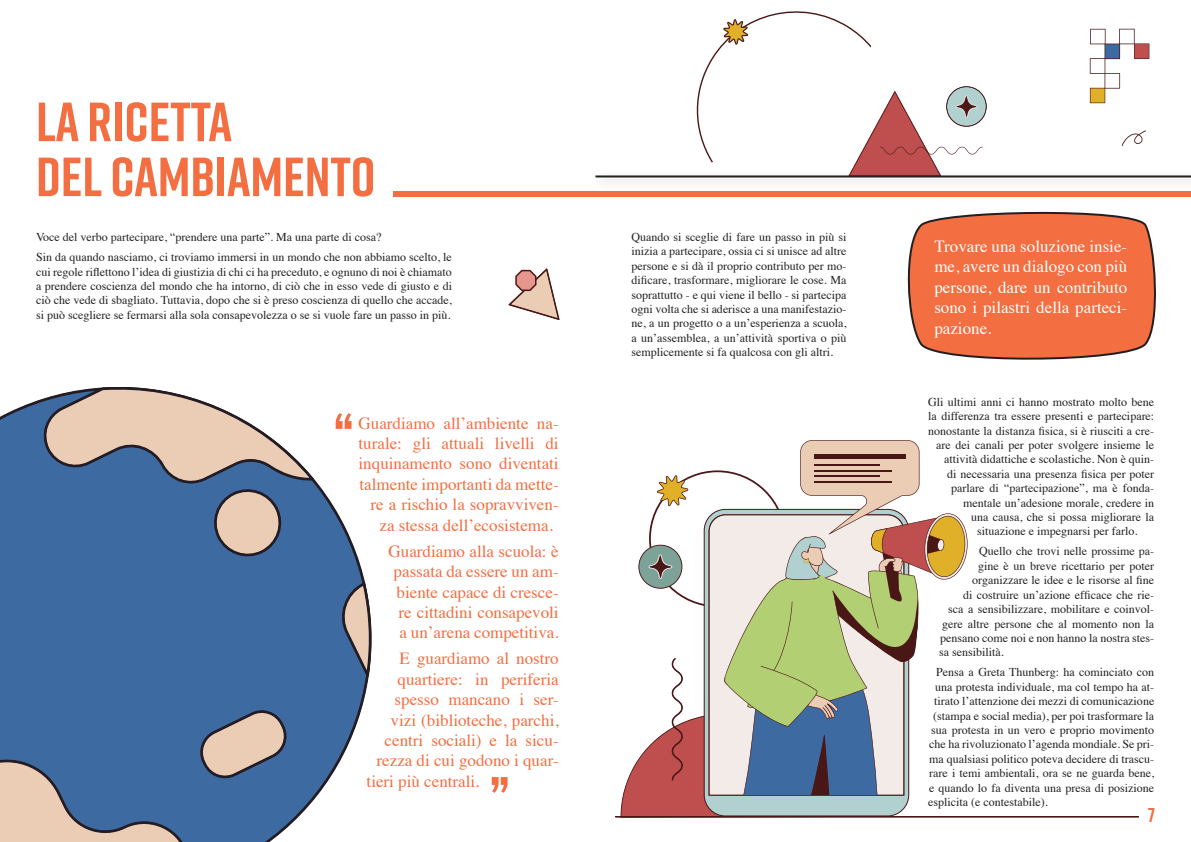
<style>
.page{position:relative;width:1191px;height:842px;background:#fff}
.page>*{position:absolute;margin:0;border:0;box-sizing:border-box;transform-origin:0 0}
.t1{font:700 55px "Rift";color:#f36e40}
.t2{font:700 20px "Rift";color:#f36e40}
.t3{font:17px/20.4px "Times";color:#f36e40;text-align:right}
.t4{font:17px/20.4px "Times";color:#fff;text-align:justify}
.t5{font:12px/14.4px "Times";color:#231f20;text-align:justify}
</style>
<div class="page">
<svg style="left:0;top:400px;width:369px;height:442px;fill:#3d6ba1"></svg>
<svg style="left:337px;top:582px;width:35px;height:96px;background:#848a99"></svg>
<svg style="left:0;top:506px;width:200px;height:336px;background:#4e74a1"></svg>
<svg style="left:39px;top:387px;width:275px;height:174px;background:#8c98ab"></svg>
<svg style="left:197px;top:707px;width:93px;height:74px;background:#8f929f"></svg>
<svg style="left:336px;top:413px;width:15px;height:16px"></svg>
<svg style="left:492px;top:777px;width:15px;height:16px"></svg>
<svg style="left:508px;top:268px;width:51px;height:52px"></svg>
<div style="left:393px;top:191px;width:798px;height:5px;background:#f36e40"></div>
<svg style="left:907px;top:211px;width:249px;height:149px;background:#ec774f"></svg>
<hr style="left:615px;top:816px;width:523px;height:1px;background:#4a1717">
<hr style="left:615px;top:817px;width:523px;height:1px;background:#4a1717">
<svg style="left:620px;top:440px;width:348px;height:378px"></svg>
<hr style="left:814px;top:454px;width:91px;height:4px;background:#4a1717">
<hr style="left:814px;top:464px;width:66px;height:1px;background:#4a1717">
<hr style="left:814px;top:470px;width:78px;height:2px;background:#4a1717">
<hr style="left:814px;top:475px;width:66px;height:2px;background:#4a1717">
<hr style="left:814px;top:481px;width:78px;height:2px;background:#4a1717">
<svg style="left:1121px;top:130px;width:25px;height:16px"></svg>
<svg style="left:1089px;top:29px;width:60px;height:74px"></svg>
<svg style="left:696px;top:11px;width:290px;height:159px"></svg>
<div style="left:591px;top:170px;width:600px;height:21px;background:#231f20;opacity:.3"></div>
<hr style="left:595px;top:175px;width:596px;height:2px;background:#231f20">
<p class="t1" style="left:36px;top:82px;width:197px">LA RICETTA</p>
<p class="t1" style="left:36px;top:137px;width:341px">DEL CAMBIAMENTO</p>
<p class="t5" style="left:36px;top:229px;width:347px">Voce del verbo partecipare, “prendere una parte”. Ma una parte di cosa?</p>
<p class="t5" style="left:36px;top:249px;width:417px">Sin da quando nasciamo, ci troviamo immersi in un mondo che non abbiamo scelto, le cui regole riflettono l’idea di giustizia di chi ci ha preceduto, e ognuno di noi è chiamato a prendere coscienza del mondo che ha intorno, di ciò che in esso vede di giusto e di ciò che vede di sbagliato. Tuttavia, dopo che si è preso coscienza di quello che accade, si può scegliere se fermarsi alla sola consapevolezza o se si vuole fare un passo in più.</p>
<p class="t3" style="left:358px;top:411px;width:201px">Guardiamo all’ambiente na-</p>
<p class="t3" style="left:358px;top:432px;width:202px">turale: gli attuali livelli di</p>
<p class="t3" style="left:358px;top:452px;width:202px">inquinamento sono diventati</p>
<p class="t3" style="left:359px;top:472px;width:200px">talmente importanti da mette-</p>
<p class="t3" style="left:370px;top:493px;width:189px">re a rischio la sopravviven-</p>
<p class="t3" style="left:379px;top:513px;width:175px">za stessa dell’ecosistema.</p>
<p class="t3" style="left:388px;top:539px;width:172px">Guardiamo alla scuola: è passata da essere un am&shy;biente capace di cresce&shy;re cittadini consapevoli a un’arena competitiva.</p>
<p class="t3" style="left:399px;top:647px;width:161px">E guardiamo al nostro</p>
<p class="t3" style="left:397px;top:667px;width:163px">quartiere: in periferia</p>
<p class="t3" style="left:394px;top:688px;width:165px">spesso mancano i ser-</p>
<p class="t3" style="left:390px;top:708px;width:170px">vizi (biblioteche, parchi,</p>
<p class="t3" style="left:384px;top:729px;width:175px">centri sociali) e la sicu-</p>
<p class="t3" style="left:376px;top:749px;width:183px">rezza di cui godono i quar-</p>
<p class="t3" style="left:366px;top:769px;width:114px">tieri più centrali.</p>
<p class="t5" style="left:631px;top:229px;width:217px">Quando si sceglie di fare un passo in più si inizia a partecipare, ossia ci si unisce ad altre persone e si dà il proprio contributo per mo&shy;dificare, trasformare, migliorare le cose. Ma soprattutto - e qui viene il bello - si partecipa ogni volta che si aderisce a una manifestazio&shy;ne, a un progetto o a un’esperienza a scuola, a un’assemblea, a un’attività sportiva o più semplicemente si fa qualcosa con gli altri.</p>
<p class="t4" style="left:934px;top:235px;width:194px">Trovare una soluzione insie&shy;me, avere un dialogo con più persone, dare un contributo sono i pilastri della parteci&shy;pazione.</p>
<p class="t5" style="left:928px;top:393px;width:228px">Gli ultimi anni ci hanno mostrato molto bene</p>
<p class="t5" style="left:928px;top:408px;width:228px">la differenza tra essere presenti e partecipare:</p>
<p class="t5" style="left:928px;top:422px;width:227px">nonostante la distanza fisica, si è riusciti a cre-</p>
<p class="t5" style="left:936px;top:437px;width:220px">are dei canali per poter svolgere insieme le</p>
<p class="t5" style="left:944px;top:451px;width:211px">attività didattiche e scolastiche. Non è quin-</p>
<p class="t5" style="left:947px;top:465px;width:209px">di necessaria una presenza fisica per poter</p>
<p class="t5" style="left:951px;top:480px;width:204px">parlare di “partecipazione”, ma è fonda-</p>
<p class="t5" style="left:963px;top:494px;width:193px">mentale un’adesione morale, credere in</p>
<p class="t5" style="left:971px;top:509px;width:185px">una causa, che si possa migliorare la</p>
<p class="t5" style="left:977px;top:523px;width:162px">situazione e impegnarsi per farlo.</p>
<p class="t5" style="left:979px;top:543px;width:176px">Quello che trovi nelle prossime pa-</p>
<p class="t5" style="left:978px;top:558px;width:178px">gine è un breve ricettario per poter</p>
<p class="t5" style="left:972px;top:572px;width:184px">organizzare le idee e le risorse al fine</p>
<p class="t5" style="left:963px;top:586px;width:192px">di costruire un’azione efficace che rie-</p>
<p class="t5" style="left:948px;top:601px;width:207px">sca a sensibilizzare, mobilitare e coinvol-</p>
<p class="t5" style="left:942px;top:615px;width:214px">gere altre persone che al momento non la</p>
<p class="t5" style="left:940px;top:630px;width:215px">pensano come noi e non hanno la nostra stes-</p>
<p class="t5" style="left:939px;top:644px;width:66px">sa sensibilità.</p>
<p class="t5" style="left:936px;top:664px;width:220px">Pensa a Greta Thunberg: ha cominciato con</p>
<p class="t5" style="left:935px;top:678px;width:220px">una protesta individuale, ma col tempo ha at-</p>
<p class="t5" style="left:934px;top:693px;width:222px">tirato l’attenzione dei mezzi di comunicazione</p>
<p class="t5" style="left:933px;top:707px;width:223px">(stampa e social media), per poi trasformare la</p>
<p class="t5" style="left:931px;top:722px;width:225px">sua protesta in un vero e proprio movimento</p>
<p class="t5" style="left:929px;top:736px;width:226px">che ha rivoluzionato l’agenda mondiale. Se pri-</p>
<p class="t5" style="left:929px;top:750px;width:226px">ma qualsiasi politico poteva decidere di trascu-</p>
<p class="t5" style="left:929px;top:765px;width:227px">rare i temi ambientali, ora se ne guarda bene,</p>
<p class="t5" style="left:929px;top:779px;width:227px">e quando lo fa diventa una presa di posizione</p>
<p class="t5" style="left:928px;top:794px;width:121px">esplicita (e contestabile).</p>
<h2 class="t2" style="left:1148px;top:800px;width:8px">7</h2>
</div>
